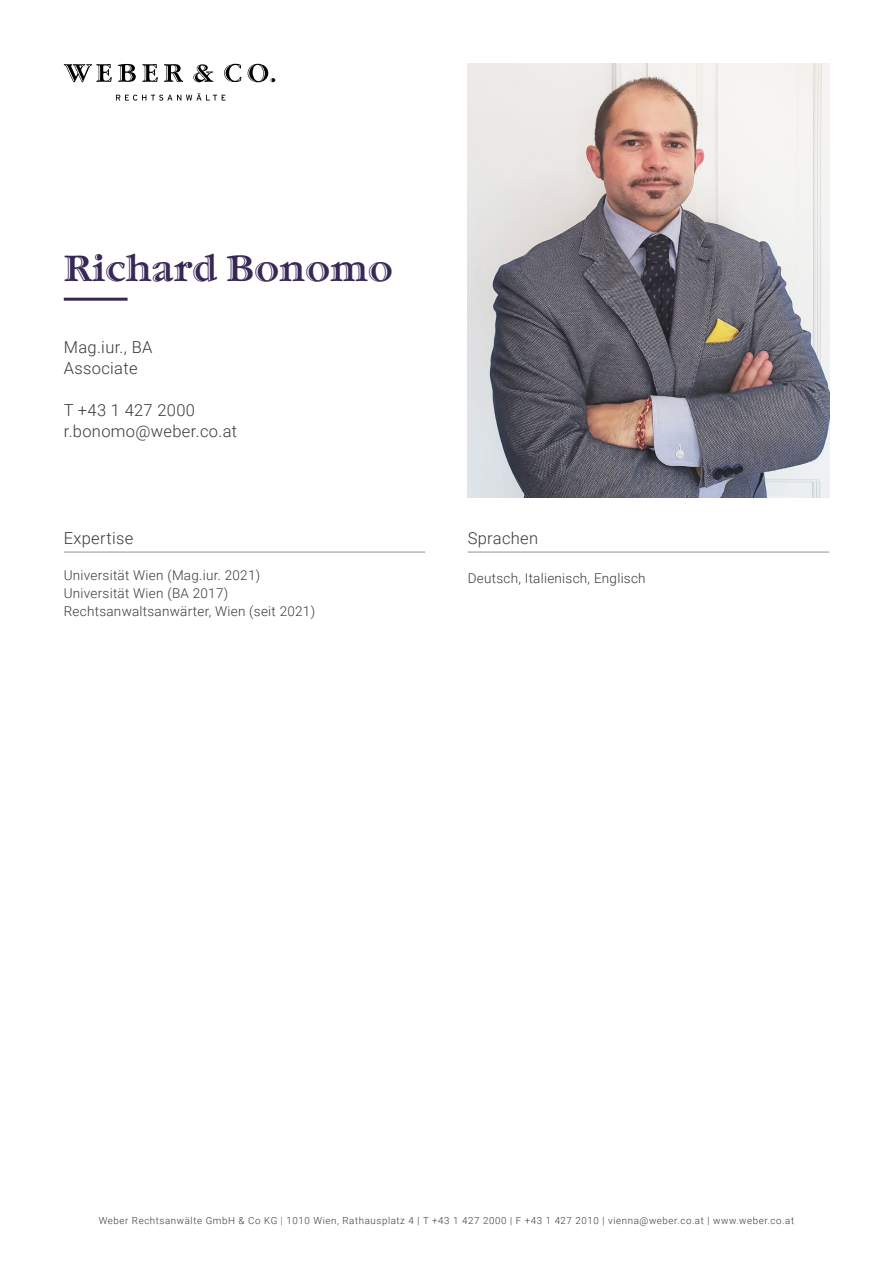
<style>
.page{position:relative;width:893px;height:1263px;background:#fff}
.page>*{position:absolute;margin:0;border:0;box-sizing:border-box;transform-origin:0 0}
.t1{font:37.5px "Garamond Handtooled ITC Std";letter-spacing:.01em;color:#362755}
.t2{font:300 16.5px/21px "Roboto";letter-spacing:.02em;color:#393939}
.t3{font:300 13.5px/18px "Roboto";letter-spacing:.02em;color:#393939}
.t4{font:300 9.75px "Roboto";letter-spacing:.06em;color:#393939}
</style>
<div class="page">
<svg style="left:116px;top:93px;width:109px;height:8px"></svg>
<svg style="left:64px;top:64px;width:211px;height:18px"></svg>
<hr style="left:468px;top:552px;width:361px;height:1px;background:#939393">
<hr style="left:64px;top:298px;width:64px;height:3px;background:#362755">
<hr style="left:64px;top:552px;width:361px;height:1px;background:#939393">
<img style="left:468px;top:64px;width:361px;height:433px">
<h1 class="t1" style="left:64px;top:246px;width:330px">Richard Bonomo</h1>
<p class="t2" style="left:64px;top:336px;width:90px">Mag.iur., BA<br>Associate</p>
<p class="t2" style="left:64px;top:399px;width:175px">T +43 1 427 2000 r.bonomo@weber.co.at</p>
<p class="t2" style="left:64px;top:527px;width:71px">Expertise</p>
<p class="t3" style="left:64px;top:566px;width:253px">Universität Wien (Mag.iur. 2021)<br>Universität Wien (BA 2017)<br>Rechtsanwaltsanwärter, Wien (seit 2021)</p>
<p class="t2" style="left:468px;top:527px;width:72px">Sprachen</p>
<p class="t3" style="left:468px;top:569px;width:179px">Deutsch, Italienisch, Englisch</p>
<p class="t4" style="left:99px;top:1213px;width:697px">Weber Rechtsanwälte GmbH &amp; Co KG | 1010 Wien, Rathausplatz 4 | T +43 1 427 2000 | F +43 1 427 2010 | vienna@weber.co.at | www.weber.co.at</p>
</div>
